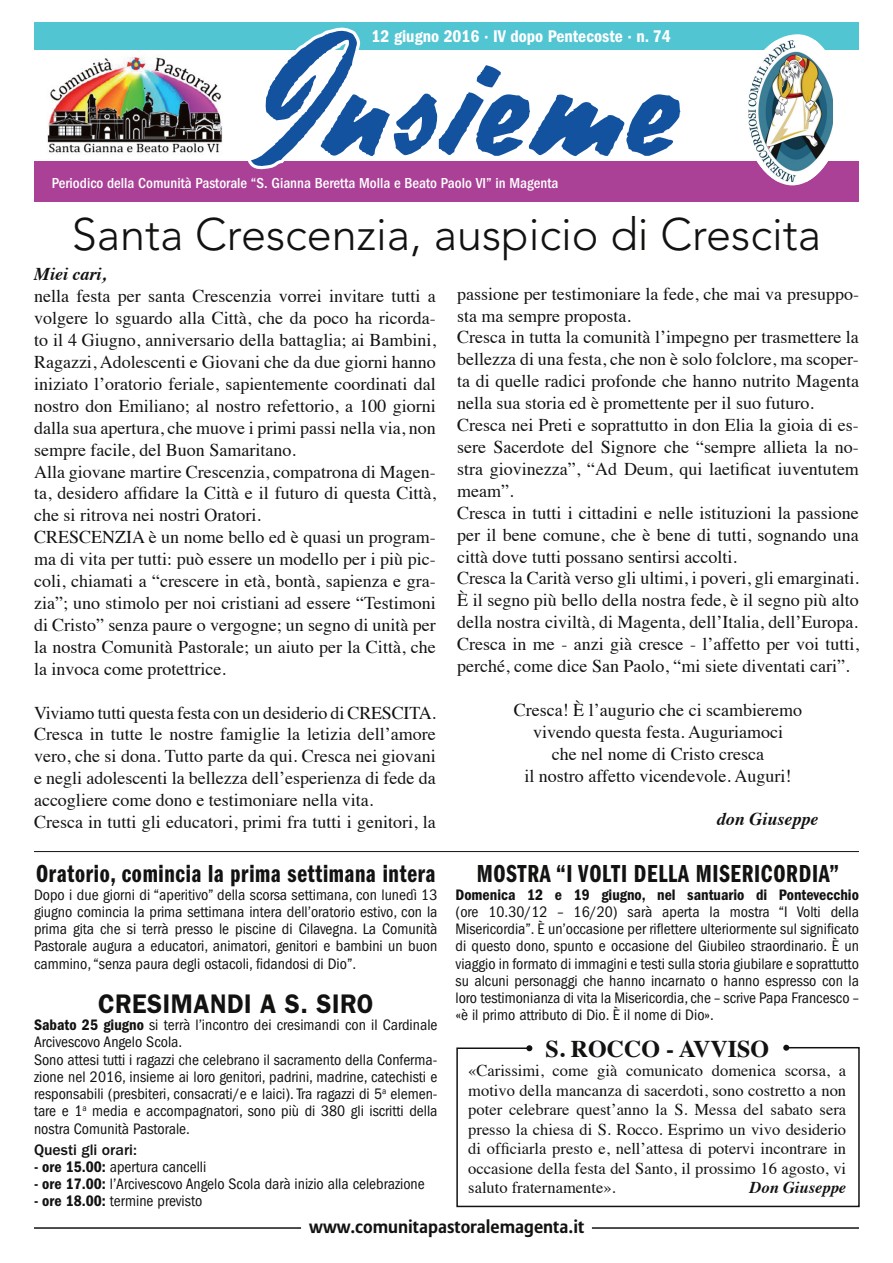
<style>
.page{position:relative;width:893px;height:1263px;background:#fff}
.page>*{position:absolute;margin:0;border:0;box-sizing:border-box;transform-origin:0 0}
.t1{font:300 45px "Avenir LT Std";color:#121311}
.t2{font:600 27px "Franklin Gothic";letter-spacing:.02em;color:#121311;scale:.93 1}
.t3{font:25.5px "Franklin Gothic Demi Cmpr";letter-spacing:.03em;color:#121311}
.t4{font:700 24px "Times";color:#121311}
.t5{font:18px/21.9px "Times";color:#121311}
.t6{font:700 18px "Allianz Sans CE";color:#121311}
.t7{font:italic 700 18px "Times";color:#121311}
.t8{font:17.55px "ITC Franklin Gothic Std Dm Cd";color:#fff}
.t9{font:16.5px/19.5px "Times";color:#121311;text-align:justify}
.t10{font:italic 700 16.5px "Times";color:#121311}
.t11{font:condensed 15.75px/17.2px "Franklin Gothic";color:#121311;text-align:justify}
.t12{font:600 condensed 15.75px "Franklin Gothic";color:#121311}
.t13{font:500 15.75px "Franklin Gothic";color:#121311}
.t14{font:500 condensed 15px "ITC Franklin Gothic Std";color:#fff}
.s1{font-weight:600}
</style>
<div class="page">
<div style="left:34px;top:162px;width:825px;height:40px;background:#ab4097"></div>
<div style="left:34px;top:22px;width:825px;height:27px;background:#52c5d3"></div>
<img style="left:47px;top:57px;width:176px;height:96px">
<svg style="left:251px;top:30px;width:430px;height:137px"></svg>
<svg style="left:743px;top:34px;width:98px;height:151px"></svg>
<img style="left:748px;top:40px;width:85px;height:142px">
<hr style="left:592px;top:1227px;width:267px;height:2px;background:#121311">
<hr style="left:34px;top:1227px;width:267px;height:2px;background:#121311">
<svg style="left:456px;top:1046px;width:404px;height:162px"></svg>
<svg style="left:526px;top:1045px;width:6px;height:6px"></svg>
<svg style="left:783px;top:1045px;width:6px;height:6px"></svg>
<hr style="left:34px;top:851px;width:825px;height:1px;background:#121311">
<p class="t8" style="left:372px;top:26px;width:301px">12 giugno 2016 · IV dopo Pentecoste · n. 74</p>
<p class="t14" style="left:52px;top:174px;width:508px">Periodico della Comunità Pastorale “S. Gianna Beretta Molla e Beato Paolo VI” in Magenta</p>
<h1 class="t1" style="left:72px;top:208px;width:751px">Santa Crescenzia, auspicio di Crescita</h1>
<p class="t7" style="left:34px;top:257px;width:73px">Miei cari,</p>
<p class="t5" style="left:34px;top:284px;width:403px">nella festa per santa Crescenzia vorrei invitare tutti a volgere lo sguardo alla Città, che da poco ha ricorda&shy;to il 4 Giugno, anniversario della battaglia; ai Bambini, Ragazzi, Adolescenti e Giovani che da due giorni hanno iniziato l’oratorio feriale, sapientemente coordinati dal nostro don Emiliano; al nostro refettorio, a 100 giorni dalla sua apertura, che muove i primi passi nella via, non sempre facile, del Buon Samaritano.<br>Alla giovane martire Crescenzia, compatrona di Magen&shy;ta, desidero affidare la Città e il futuro di questa Città, che si ritrova nei nostri Oratori.<br>CRESCENZIA è un nome bello ed è quasi un program&shy;ma di vita per tutti: può essere un modello per i più pic&shy;coli, chiamati a “crescere in età, bontà, sapienza e gra&shy;zia”; uno stimolo per noi cristiani ad essere “Testimoni di Cristo” senza paure o vergogne; un segno di unità per la nostra Comunità Pastorale; un aiuto per la Città, che la invoca come protettrice.</p>
<p class="t5" style="left:34px;top:700px;width:403px">Viviamo tutti questa festa con un desiderio di CRESCITA.<br>Cresca in tutte le nostre famiglie la letizia dell’amore vero, che si dona. Tutto parte da qui. Cresca nei giovani e negli adolescenti la bellezza dell’esperienza di fede da accogliere come dono e testimoniare nella vita.<br>Cresca in tutti gli educatori, primi fra tutti i genitori, la</p>
<h3 class="t3" style="left:36px;top:860px;width:401px">Oratorio, comincia la prima settimana intera</h3>
<p class="t11" style="left:34px;top:886px;width:405px">Dopo i due giorni di “aperitivo” della scorsa settimana, con lunedì 13 giugno comincia la prima settimana intera dell’oratorio estivo, con la prima gita che si terrà presso le piscine di Cilavegna. La Comunità Pastorale augura a educatori, animatori, genitori e bambini un buon cammino, “senza paura degli ostacoli, fidandosi di Dio”.</p>
<h2 class="t2" style="left:98px;top:988px;width:298px">CRESIMANDI A S. SIRO</h2>
<p class="t11" style="left:34px;top:1016px;width:405px;text-align:left"><span class="s1">Sabato 25 giugno</span> si terrà l’incontro dei cresimandi con il Cardinale Arcivescovo Angelo Scola.<br>Sono attesi tutti i ragazzi che celebrano il sacramento della Conferma&shy;zione nel 2016, insieme ai loro genitori, padrini, madrine, catechisti e responsabili (presbiteri, consacrati/e e laici). Tra ragazzi di 5<sup>a</sup> elemen&shy;tare e 1<sup>a</sup> media e accompagnatori, sono più di 380 gli iscritti della nostra Comunità Pastorale.</p>
<p class="t13" style="left:34px;top:1140px;width:104px">Questi gli orari:</p>
<p class="t11" style="left:34px;top:1158px;width:174px"><span class="s1">- ore 15.00:</span> apertura cancelli</p>
<p class="t11" style="left:34px;top:1175px;width:392px"><span class="s1">- ore 17.00:</span> l’Arcivescovo Angelo Scola darà inizio alla celebrazione</p>
<p class="t11" style="left:34px;top:1193px;width:170px"><span class="s1">- ore 18.00:</span> termine previsto</p>
<p class="t5" style="left:457px;top:281px;width:403px">passione per testimoniare la fede, che mai va presuppo&shy;sta ma sempre proposta.<br>Cresca in tutta la comunità l’impegno per trasmettere la bellezza di una festa, che non è solo folclore, ma scoper&shy;ta di quelle radici profonde che hanno nutrito Magenta nella sua storia ed è promettente per il suo futuro.<br>Cresca nei Preti e soprattutto in don Elia la gioia di es&shy;sere Sacerdote del Signore che “sempre allieta la no&shy;stra giovinezza”, “Ad Deum, qui laetificat iuventutem meam”.<br>Cresca in tutti i cittadini e nelle istituzioni la passione per il bene comune, che è bene di tutti, sognando una città dove tutti possano sentirsi accolti.<br>Cresca la Carità verso gli ultimi, i poveri, gli emarginati.<br>È il segno più bello della nostra fede, è il segno più alto della nostra civiltà, di Magenta, dell’Italia, dell’Europa.<br>Cresca in me - anzi già cresce - l’affetto per voi tutti, perché, come dice San Paolo, “mi siete diventati cari”.</p>
<p class="t5" style="left:514px;top:697px;width:290px;text-align:center">Cresca! È l’augurio che ci scambieremo vivendo questa festa. Auguriamoci<br>che nel nome di Cristo cresca<br>il nostro affetto vicendevole. Auguri!</p>
<p class="t7" style="left:717px;top:802px;width:103px">don Giuseppe</p>
<h3 class="t3" style="left:477px;top:860px;width:364px">MOSTRA “I VOLTI DELLA MISERICORDIA”</h3>
<p class="t12" style="left:455px;top:885px;width:405px">Domenica 12 e 19 giugno, nel santuario di Pontevecchio</p>
<p class="t11" style="left:455px;top:903px;width:405px">(ore 10.30/12 – 16/20) sarà aperta la mostra “I Volti della Misericordia”. È un’occasione per riflettere ulteriormente sul significato di questo dono, spunto e occasione del Giubileo straordinario. È un viaggio in formato di immagini e testi sulla storia giubilare e soprattutto su alcuni personaggi che hanno incarnato o hanno espresso con la loro testimonianza di vita la Misericordia, che – scrive Papa Francesco – «è il primo attributo di Dio. È il nome di Dio».</p>
<h3 class="t4" style="left:545px;top:1025px;width:225px">S. ROCCO - AVVISO</h3>
<p class="t9" style="left:468px;top:1059px;width:379px">«Carissimi, come già comunicato domenica scorsa, a motivo della mancanza di sacerdoti, sono costretto a non poter celebrare quest’anno la S. Messa del sabato sera presso la chiesa di S. Rocco. Esprimo un vivo desiderio di officiarla presto e, nell’attesa di potervi incontrare in occasione della festa del Santo, il prossimo 16 agosto, vi saluto fraternamente».</p>
<p class="t10" style="left:750px;top:1172px;width:98px">Don Giuseppe</p>
<p class="t6" style="left:309px;top:1215px;width:277px">www.comunitapastoralemagenta.it</p>
</div>
